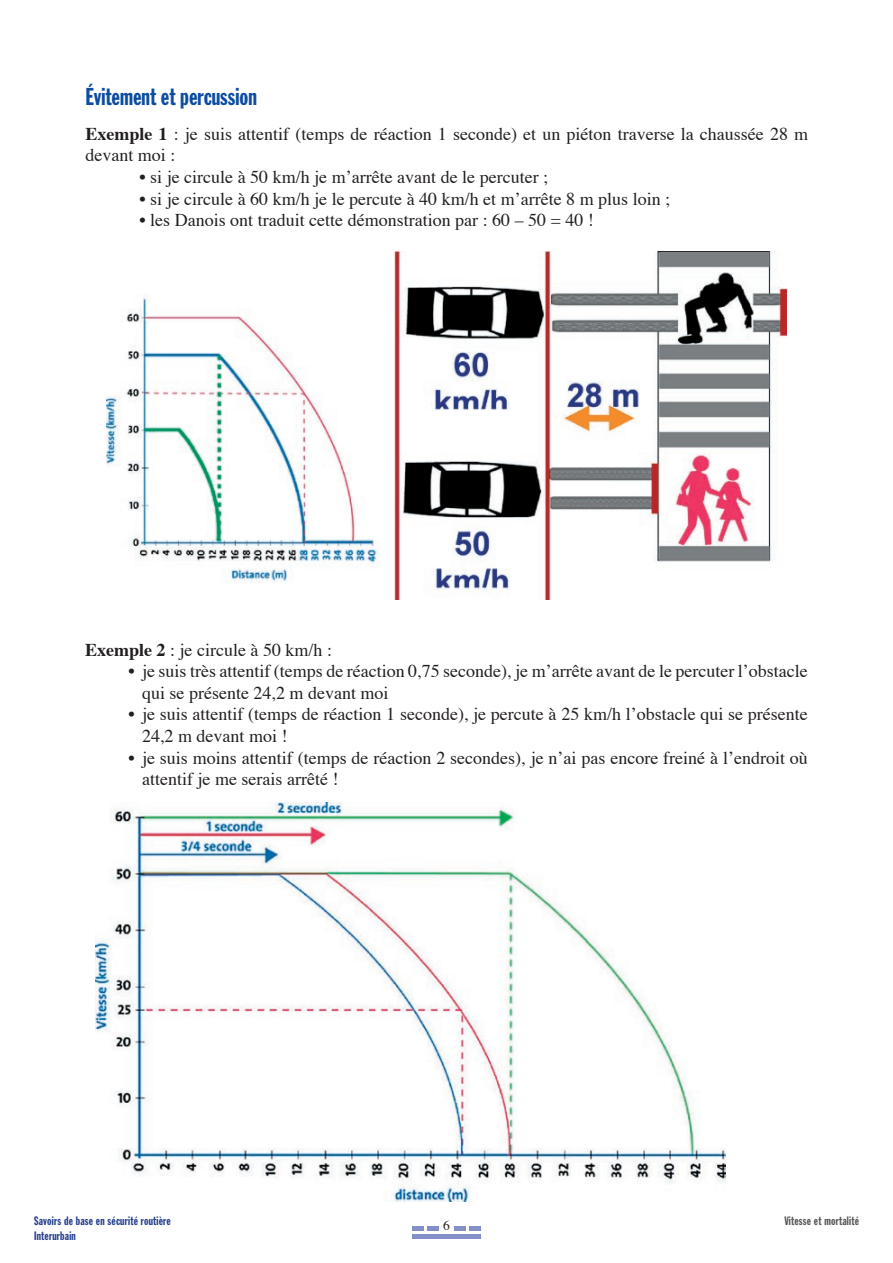
<style>
.page{position:relative;width:893px;height:1263px;background:#fff}
.page>*{position:absolute;margin:0;border:0;box-sizing:border-box;transform-origin:0 0}
.TITRE_3{font:24px "Franklin Gothic Extra Cond";color:#0d4da1}
.t1{font:18px/21.6px "Times";color:#231f20}
.t2{font:13.5px "Times";color:#231f20}
.t3{font:12px/14.4px "Franklin Gothic Extra Cond";letter-spacing:.02em;color:#25408f}
.t4{font:12px "Franklin Gothic Extra Cond";letter-spacing:.02em;color:#57585a}
.s1{font-weight:700}
</style>
<div class="page">
<hr style="left:412px;top:1226px;width:12px;height:4px;background:#838fc7">
<hr style="left:428px;top:1226px;width:11px;height:4px;background:#838fc7">
<hr style="left:454px;top:1226px;width:12px;height:4px;background:#838fc7">
<hr style="left:469px;top:1226px;width:12px;height:4px;background:#838fc7">
<hr style="left:412px;top:1234px;width:69px;height:4px;background:#838fc7">
<img style="left:96px;top:802px;width:629px;height:400px">
<img style="left:106px;top:252px;width:680px;height:348px">
<p class="TITRE_3" style="left:85px;top:83px;width:173px">Évitement et percussion</p>
<p class="t1" style="left:85px;top:124px;width:724px"><span class="s1">Exemple 1</span> : je suis attentif (temps de réaction 1 seconde) et un piéton traverse la chaussée 28 m devant moi :</p>
<p class="t1" style="left:139px;top:167px;width:410px">• si je circule à 50 km/h je m’arrête avant de le percuter ;</p>
<p class="t1" style="left:139px;top:189px;width:532px">• si je circule à 60 km/h je le percute à 40 km/h et m’arrête 8 m plus loin ;</p>
<p class="t1" style="left:139px;top:210px;width:456px">• les Danois ont traduit cette démonstration par : 60 – 50 = 40 !</p>
<p class="t1" style="left:85px;top:640px;width:248px"><span class="s1">Exemple 2</span> : je circule à 50 km/h :</p>
<p class="t1" style="left:142px;top:661px;width:667px;text-indent:-14px">• je suis très attentif (temps de réaction 0,75 seconde), je m’arrête avant de le percuter l’obstacle qui se présente 24,2 m devant moi</p>
<p class="t1" style="left:142px;top:705px;width:667px;text-indent:-14px">• je suis attentif (temps de réaction 1 seconde), je percute à 25 km/h l’obstacle qui se présente<br>24,2 m devant moi !</p>
<p class="t1" style="left:142px;top:748px;width:667px;text-indent:-14px">• je suis moins attentif (temps de réaction 2 secondes), je n’ai pas encore freiné à l’endroit où attentif je me serais arrêté !</p>
<p class="t3" style="left:34px;top:1214px;width:138px">Savoirs de base en sécurité routière<br>Interurbain</p>
<p class="t2" style="left:443px;top:1217px;width:8px">6</p>
<p class="t4" style="left:784px;top:1214px;width:76px">Vitesse et mortalité</p>
</div>
